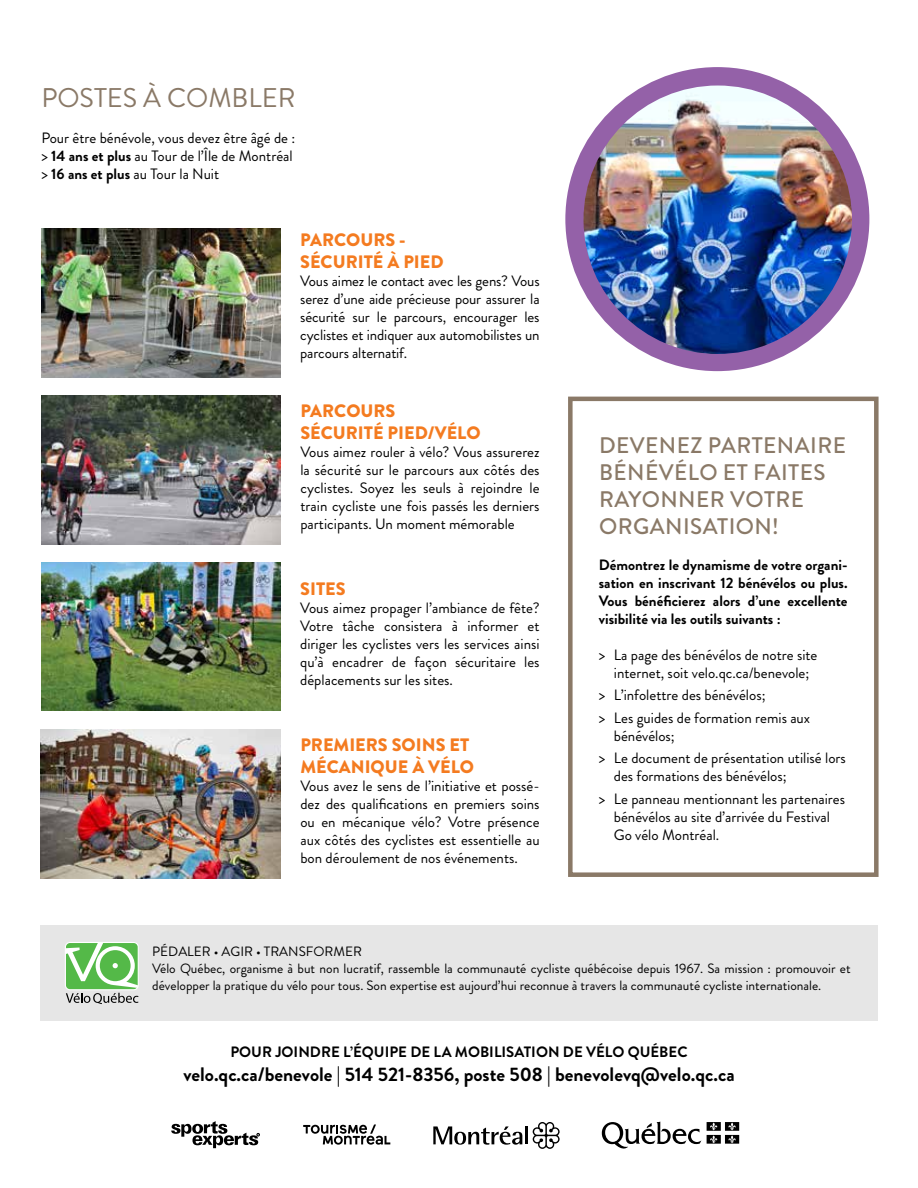
<style>
.page{position:relative;width:918px;height:1188px;background:#fff}
.page>*{position:absolute;margin:0;border:0;box-sizing:border-box;transform-origin:0 0}
.t1{font:27px "Brandon Grotesque";color:#8a7967}
.t2{font:500 22.5px/27px "Brandon Grotesque";letter-spacing:.02em;color:#8a7967}
.t3{font:700 19.5px "Brandon Grotesque";color:#000}
.t4{font:900 18px/21.6px "Brandon Grotesque";color:#f47b20}
.t5{font:15px/18px "Brandon Grotesque";color:#000}
.t6{font:700 15px/18px "Brandon Grotesque";color:#000;text-align:justify}
.t7{font:13.5px/17.2px "Brandon Grotesque";color:#000}
.s1{font-weight:700}
</style>
<div class="page">
<div style="left:568px;top:397px;width:311px;height:480px;border:5px solid #8a7967"></div>
<div style="left:41px;top:925px;width:837px;height:96px;background:#e6e6e6"></div>
<svg style="left:65px;top:942px;width:73px;height:62px"></svg>
<svg style="left:433px;top:1126px;width:89px;height:19px"></svg>
<hr style="left:525px;top:1126px;width:3px;height:18px;background:#000">
<svg style="left:533px;top:1122px;width:27px;height:27px"></svg>
<svg style="left:602px;top:1122px;width:99px;height:27px"></svg>
<svg style="left:707px;top:1122px;width:32px;height:22px"></svg>
<svg style="left:303px;top:1125px;width:87px;height:20px"></svg>
<svg style="left:171px;top:1121px;width:89px;height:27px"></svg>
<svg style="left:565px;top:67px;width:304px;height:304px"></svg>
<img style="left:584px;top:86px;width:268px;height:268px;border-radius:134px">
<img style="left:41px;top:396px;width:239px;height:148px">
<img style="left:41px;top:730px;width:240px;height:148px">
<img style="left:41px;top:229px;width:239px;height:148px">
<img style="left:42px;top:562px;width:238px;height:149px">
<h1 class="t1" style="left:41px;top:82px;width:256px">POSTES À COMBLER</h1>
<p class="t5" style="left:41px;top:129px;width:255px">Pour être bénévole, vous devez être âgé de : &gt; <span class="s1">14 ans et plus</span> au Tour de l’Île de Montréal &gt; <span class="s1">16 ans et plus</span> au Tour la Nuit</p>
<p class="t4" style="left:300px;top:229px;width:145px">PARCOURS -<br>SÉCURITÉ À PIED</p>
<p class="t5" style="left:300px;top:272px;width:241px;text-align:justify">Vous aimez le contact avec les gens? Vous serez d’une aide précieuse pour assurer la sécurité sur le parcours, encourager les cyclistes et indiquer aux automobilistes un parcours alternatif.</p>
<p class="t4" style="left:300px;top:400px;width:182px">PARCOURS<br>SÉCURITÉ PIED/VÉLO</p>
<p class="t5" style="left:300px;top:443px;width:241px;text-align:justify">Vous aimez rouler à vélo? Vous assurerez la sécurité sur le parcours aux côtés des cyclistes. Soyez les seuls à rejoindre le train cycliste une fois passés les derniers participants. Un moment mémorable</p>
<p class="t4" style="left:300px;top:578px;width:47px">SITES</p>
<p class="t5" style="left:300px;top:600px;width:241px;text-align:justify">Vous aimez propager l’ambiance de fête?<br>Votre tâche consistera à informer et diriger les cyclistes vers les services ainsi qu’à encadrer de façon sécuritaire les déplacements sur les sites.</p>
<p class="t4" style="left:300px;top:733px;width:175px">PREMIERS SOINS ET<br>MÉCANIQUE À VÉLO</p>
<p class="t5" style="left:300px;top:777px;width:241px;text-align:justify">Vous avez le sens de l’initiative et possé&shy;dez des qualifications en premiers soins ou en mécanique vélo? Votre présence aux côtés des cyclistes est essentielle au bon déroulement de nos événements.</p>
<h2 class="t2" style="left:599px;top:431px;width:249px">DEVENEZ PARTENAIRE<br>BÉNÉVÉLO ET FAITES<br>RAYONNER VOTRE<br>ORGANISATION!</h2>
<p class="t6" style="left:599px;top:556px;width:250px">Démontrez le dynamisme de votre organi&shy;sation en inscrivant 12 bénévélos ou plus.<br>Vous bénéficierez alors d’une excellente visibilité via les outils suivants :</p>
<p class="t5" style="left:599px;top:646px;width:220px;text-align:center">&gt; La page des bénévélos de notre site internet, soit velo.qc.ca/benevole;</p>
<p class="t5" style="left:599px;top:684px;width:213px;line-height:22.5px">&gt; L’infolettre des bénévélos;<br>&gt; Les guides de formation remis aux</p>
<p class="t5" style="left:599px;top:725px;width:249px;line-height:22.5px;text-indent:15px">bénévélos;<br>&gt; Le document de présentation utilisé lors</p>
<p class="t5" style="left:599px;top:765px;width:248px;line-height:22.5px;text-indent:15px">des formations des bénévélos;<br>&gt; Le panneau mentionnant les partenaires</p>
<p class="t5" style="left:614px;top:808px;width:218px">bénévélos au site d’arrivée du Festival<br>Go vélo Montréal.</p>
<p class="t7" style="left:152px;top:943px;width:700px">PÉDALER • AGIR • TRANSFORMER<br>Vélo Québec, organisme à but non lucratif, rassemble la communauté cycliste québécoise depuis 1967. Sa mission : promouvoir et développer la pratique du vélo pour tous. Son expertise est aujourd’hui reconnue à travers la communauté cycliste internationale.</p>
<p class="t6" style="left:230px;top:1044px;width:459px">POUR JOINDRE L’ÉQUIPE DE LA MOBILISATION DE VÉLO QUÉBEC</p>
<h3 class="t3" style="left:183px;top:1062px;width:553px">velo.qc.ca/benevole | 514 521-8356, poste 508 | benevolevq@velo.qc.ca</h3>
</div>
